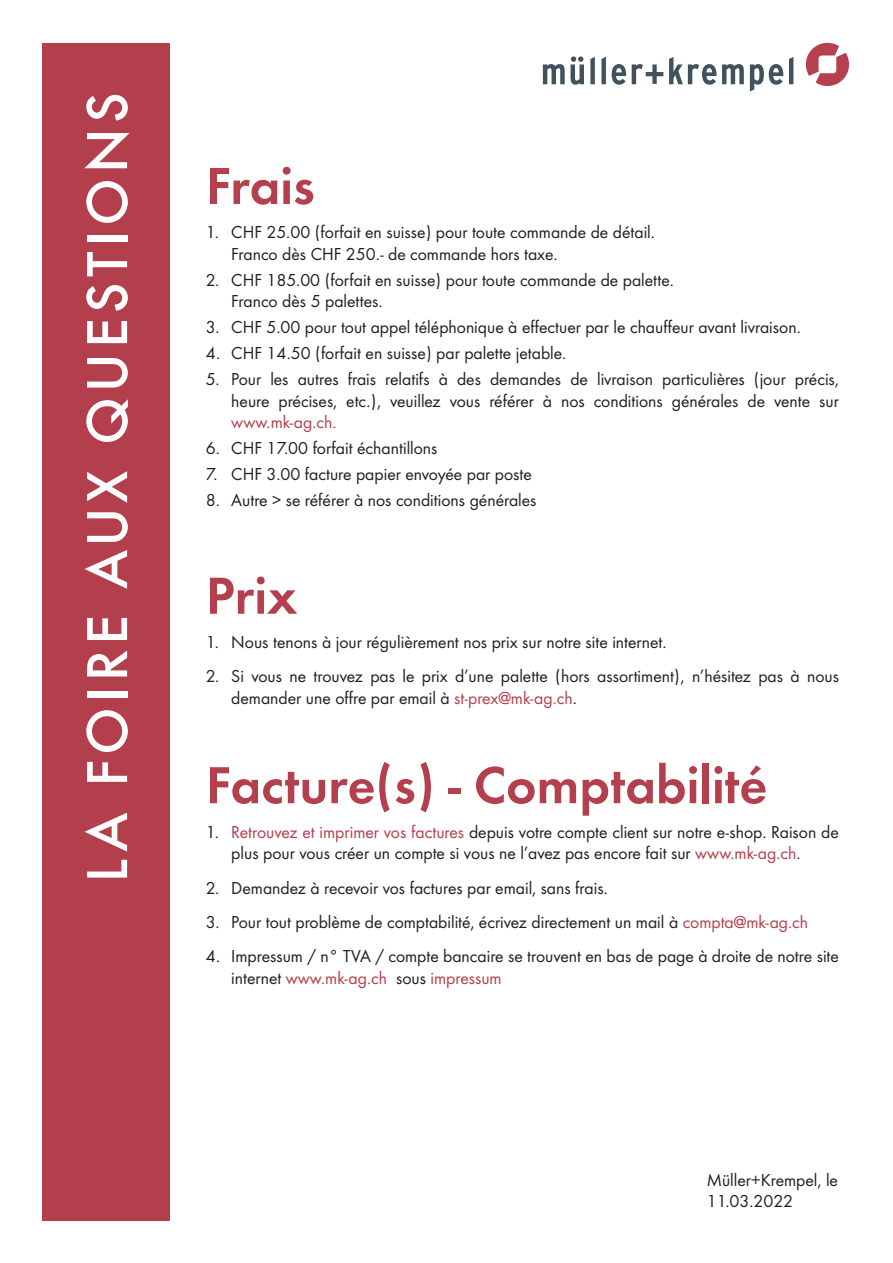
<style>
.page{position:relative;width:893px;height:1263px;background:#fff}
.page>*{position:absolute;margin:0;border:0;box-sizing:border-box;transform-origin:0 0}
.t1{font:500 60px "Futura";letter-spacing:.085em;color:#fff}
.t2{font:54px "Futura Dem";color:#b43f4d}
.t3{font:18px/21.6px "Futura Boo";color:#231f20}
.t4{font:18px "Futura Boo";color:#b43f4d}
.s1{color:#b43f4d}
</style>
<div class="page">
<div style="left:43px;top:43px;width:127px;height:1177px;background:#b43f4c"></div>
<svg style="left:543px;top:64px;width:22px;height:20px"></svg>
<svg style="left:571px;top:56px;width:13px;height:29px"></svg>
<svg style="left:590px;top:57px;width:5px;height:27px"></svg>
<svg style="left:601px;top:57px;width:5px;height:27px"></svg>
<svg style="left:612px;top:64px;width:14px;height:21px"></svg>
<svg style="left:669px;top:57px;width:47px;height:28px"></svg>
<svg style="left:722px;top:64px;width:22px;height:20px"></svg>
<svg style="left:750px;top:64px;width:33px;height:28px"></svg>
<svg style="left:789px;top:57px;width:4px;height:27px"></svg>
<svg style="left:632px;top:64px;width:31px;height:20px"></svg>
<svg style="left:805px;top:42px;width:45px;height:44px"></svg>
<h1 class="t1" style="left:64px;top:882px;width:791px;rotate:-90deg">LA FOIRE AUX QUESTIONS</h1>
<h2 class="t2" style="left:206px;top:146px;width:110px">Frais</h2>
<p class="t3" style="left:231px;top:221px;width:425px;text-indent:-26px">1. CHF 25.00 (forfait en suisse) pour toute commande de détail.<br>Franco dès CHF 250.- de commande hors taxe.</p>
<p class="t3" style="left:231px;top:268px;width:444px;text-indent:-26px">2. CHF 185.00 (forfait en suisse) pour toute commande de palette.<br>Franco dès 5 palettes.</p>
<p class="t3" style="left:206px;top:315px;width:596px">3. CHF 5.00 pour tout appel téléphonique à effectuer par le chauffeur avant livraison.</p>
<p class="t3" style="left:206px;top:341px;width:362px">4. CHF 14.50 (forfait en suisse) par palette jetable.</p>
<p class="t3" style="left:206px;top:367px;width:635px;text-align:right">5. Pour les autres frais relatifs à des demandes de livraison particulières (jour précis, heure précises, etc.), veuillez vous référer à nos conditions générales de vente sur</p>
<p class="t4" style="left:231px;top:410px;width:107px">www.mk-ag.ch.</p>
<p class="t3" style="left:206px;top:436px;width:233px">6. CHF 17.00 forfait échantillons</p>
<p class="t3" style="left:206px;top:462px;width:328px">7. CHF 3.00 facture papier envoyée par poste</p>
<p class="t3" style="left:206px;top:488px;width:332px">8. Autre &gt; se référer à nos conditions générales</p>
<h2 class="t2" style="left:206px;top:556px;width:93px">Prix</h2>
<p class="t3" style="left:206px;top:630px;width:462px">1. Nous tenons à jour régulièrement nos prix sur notre site internet.</p>
<p class="t3" style="left:231px;top:665px;width:609px;text-indent:-26px">2. Si vous ne trouvez pas le prix d’une palette (hors assortiment), n’hésitez pas à nous demander une offre par email à <span class="s1">st-prex@mk-ag.ch</span>.</p>
<h2 class="t2" style="left:206px;top:745px;width:563px">Facture(s) - Comptabilité</h2>
<p class="t3" style="left:231px;top:820px;width:609px;text-indent:-26px">1. <span class="s1">Retrouvez et imprimer vos factures</span> depuis votre compte client sur notre e-shop. Raison de plus pour vous créer un compte si vous ne l’avez pas encore fait sur <span class="s1">www.mk-ag.ch</span>.</p>
<p class="t3" style="left:206px;top:876px;width:404px">2. Demandez à recevoir vos factures par email, sans frais.</p>
<p class="t3" style="left:206px;top:910px;width:604px">3. Pour tout problème de comptabilité, écrivez directement un mail à <span class="s1">compta@mk-ag.ch</span></p>
<p class="t3" style="left:231px;top:944px;width:609px;text-indent:-26px">4. Impressum / n° TVA / compte bancaire se trouvent en bas de page à droite de notre site internet <span class="s1">www.mk-ag.ch</span> sous <span class="s1">impressum</span></p>
<p class="t3" style="left:707px;top:1168px;width:133px">Müller+Krempel, le<br>11.03.2022</p>
</div>
